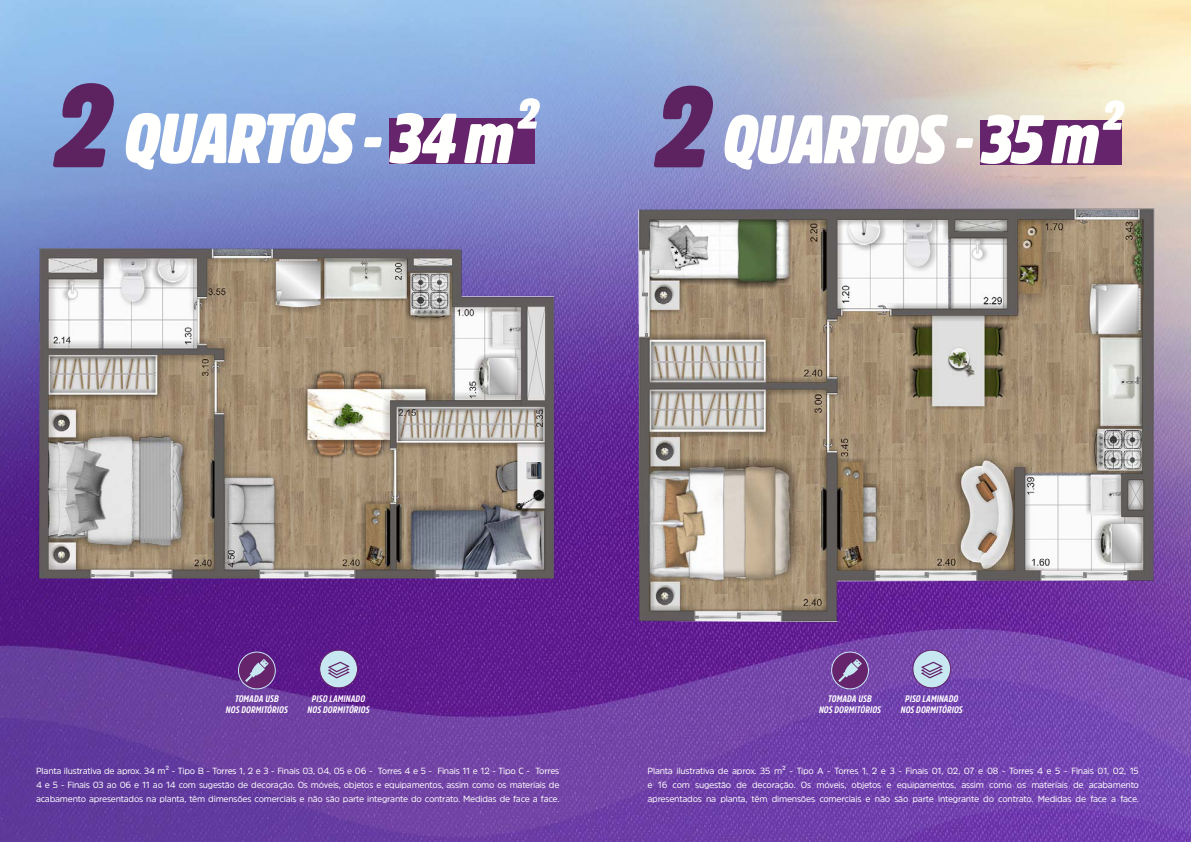
<style>
.page{position:relative;width:1191px;height:842px;background:#fff}
.page>*{position:absolute;margin:0;border:0;box-sizing:border-box;transform-origin:0 0}
.t1{font:italic 900 117.2px "Amsi Pro Cond";color:#5d2361}
.t2{font:italic 900 69.9px "Amsi Pro Cond";letter-spacing:-.025em;color:#fffffd}
.t3{font:italic 900 67.8px "Amsi Pro Cond";letter-spacing:-.025em;color:#fffffd}
.t4{font:italic 700 9.5px/10.9px "Amsi Pro Cond";letter-spacing:.02em;color:#fff;text-align:center}
.t5{font:9px/13.8px "Amsi Pro";letter-spacing:-.025em;color:#fffffd;text-align:justify}
.s1{font-size:113.8px;color:#5d2361}
</style>
<div class="page">
<img style="left:0;top:0;width:1191px;height:842px">
<div style="left:320px;top:650px;width:37px;height:38px;background:#c7e7f1;border-radius:50%"></div>
<div style="left:319px;top:650px;width:39px;height:38px;border:1px solid #64276b;border-radius:50%"></div>
<svg style="left:328px;top:662px;width:21px;height:16px"></svg>
<div style="left:239px;top:652px;width:36px;height:37px;background:#65246c;border-radius:50%"></div>
<div style="left:238px;top:652px;width:38px;height:37px;border:1px solid #c9e7f1;border-radius:50%"></div>
<svg style="left:245px;top:659px;width:24px;height:23px"></svg>
<div style="left:389px;top:118px;width:145px;height:46px;background:#65246c"></div>
<img style="left:36px;top:246px;width:523px;height:337px">
<div style="left:913px;top:650px;width:37px;height:38px;background:#c7e7f1;border-radius:50%"></div>
<div style="left:912px;top:650px;width:39px;height:38px;border:1px solid #64276b;border-radius:50%"></div>
<svg style="left:921px;top:662px;width:21px;height:16px"></svg>
<div style="left:832px;top:652px;width:36px;height:37px;background:#65246c;border-radius:50%"></div>
<div style="left:831px;top:652px;width:38px;height:37px;border:1px solid #c9e7f1;border-radius:50%"></div>
<svg style="left:838px;top:659px;width:24px;height:23px"></svg>
<div style="left:980px;top:120px;width:141px;height:44px;background:#65246c"></div>
<img style="left:631px;top:204px;width:524px;height:421px">
<h1 class="t1" style="left:54px;top:45px;width:58px">2</h1>
<h2 class="t2" style="left:123px;top:90px;width:413px">QUARTOS - 34 m²</h2>
<h3 class="t3" style="left:655px;top:93px;width:466px"><span class="s1">2</span> QUARTOS - 35 m²</h3>
<p class="t4" style="left:226px;top:693px;width:63px">TOMADA USB<br>NOS DORMITÓRIOS</p>
<p class="t4" style="left:307px;top:693px;width:63px">PISO LAMINADO<br>NOS DORMITÓRIOS</p>
<p class="t5" style="left:36px;top:764px;width:525px">Planta ilustrativa de aprox. 34 m² - Tipo B - Torres 1, 2 e 3 - Finais 03, 04, 05 e 06 - Torres 4 e 5 - Finais 11 e 12 - Tipo C - Torres 4 e 5 - Finais 03 ao 06 e 11 ao 14 com sugestão de decoração. Os móveis, objetos e equipamentos, assim como os materiais de acabamento apresentados na planta, têm dimensões comerciais e não são parte integrante do contrato. Medidas de face a face.</p>
<p class="t4" style="left:819px;top:693px;width:63px">TOMADA USB<br>NOS DORMITÓRIOS</p>
<p class="t4" style="left:900px;top:693px;width:63px">PISO LAMINADO<br>NOS DORMITÓRIOS</p>
<p class="t5" style="left:647px;top:764px;width:493px">Planta ilustrativa de aprox. 35 m² - Tipo A - Torres 1, 2 e 3 - Finais 01, 02, 07 e 08 - Torres 4 e 5 - Finais 01, 02, 15 e 16 com sugestão de decoração. Os móveis, objetos e equipamentos, assim como os materiais de acabamento apresentados na planta, têm dimensões comerciais e não são parte integrante do contrato. Medidas de face a face.</p>
</div>
